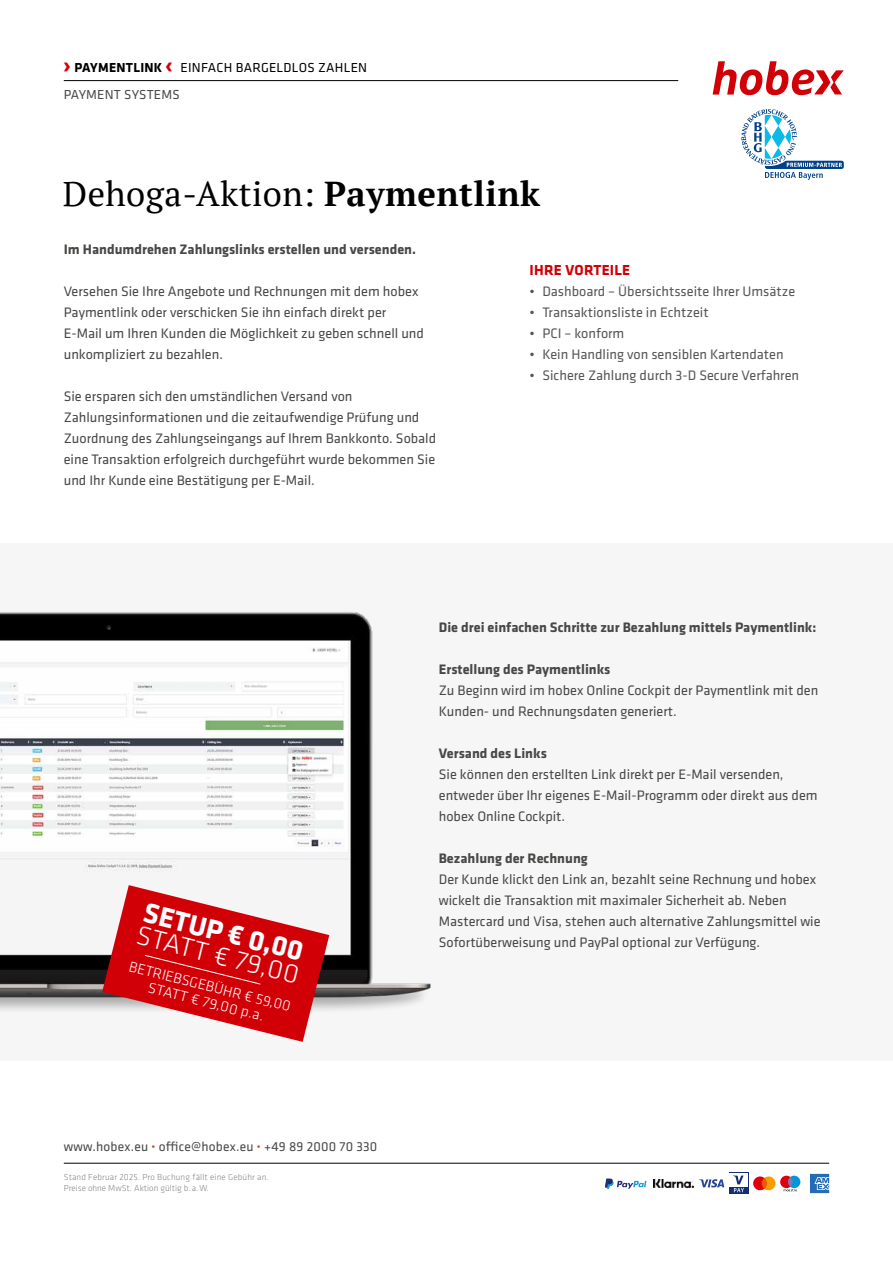
<style>
.page{position:relative;width:893px;height:1263px;background:#fff}
.page>*{position:absolute;margin:0;border:0;box-sizing:border-box;transform-origin:0 0}
.t1{font:34.5px "PT Serif";letter-spacing:.015em;color:#000}
.t2{font:700 28.8px "Klavika";color:#fff}
.t3{font:300 27.3px "Klavika";color:#fff}
.t4{font:300 15.15px/15.8px "Klavika";color:#fff;text-align:center}
.t5{font:700 15px "Klavika";letter-spacing:.015em;color:#d10007}
.t6{font:14.25px/21px "Klavika";color:#484847}
.t7{font:700 14.25px "Klavika";color:#484847}
.t8{font:14.25px "Klavika";color:#565655}
.t9{font:13.5px/26.8px "Klavika";letter-spacing:.02em;color:#000}
.t10{font:13.5px "Klavika";letter-spacing:.015em;color:#484847}
.t11{font:300 9px/10.5px "Klavika";letter-spacing:.015em;color:#868786}
.s1{font-family:"Arial";font-weight:900;font-size:19.5px;color:#d10007}
.s2{font-weight:700}
.s3{color:#484847}
.s4{font-size:10.5px;color:#d4402c}
</style>
<div class="page">
<div style="left:0;top:543px;width:893px;height:518px;background:#f6f6f6"></div>
<hr style="left:64px;top:80px;width:614px;height:1px;background:#000">
<svg style="left:605px;top:1178px;width:41px;height:11px"></svg>
<img style="left:654px;top:1179px;width:39px;height:9px">
<img style="left:0;top:612px;width:431px;height:398px">
<svg style="left:102px;top:885px;width:227px;height:157px"></svg>
<hr style="left:64px;top:1163px;width:765px;height:1px;background:#000">
<svg style="left:753px;top:1176px;width:48px;height:15px"></svg>
<svg style="left:699px;top:1179px;width:25px;height:8px"></svg>
<svg style="left:729px;top:1172px;width:20px;height:22px"></svg>
<div style="left:729px;top:1173px;width:19px;height:13px;background:#fff"></div>
<svg style="left:733px;top:1175px;width:11px;height:17px"></svg>
<svg style="left:810px;top:1174px;width:19px;height:19px"></svg>
<svg style="left:713px;top:61px;width:131px;height:34px"></svg>
<div style="left:765px;top:161px;width:79px;height:8px;background:#004188;border-radius:2px"></div>
<svg style="left:741px;top:109px;width:101px;height:71px"></svg>
<p class="t9" style="left:64px;top:54px;width:305px"><span class="s1">›</span> <span class="s2">PAYMENTLINK</span> <span class="s1">‹</span> EINFACH BARGELDLOS ZAHLEN<br><span class="s3">PAYMENT SYSTEMS</span></p>
<h1 class="t1" style="left:63px;top:172px;width:479px">Dehoga-Aktion: <span class="s2">Paymentlink</span></h1>
<p class="t7" style="left:64px;top:239px;width:354px">Im Handumdrehen Zahlungslinks erstellen und versenden.</p>
<p class="t6" style="left:64px;top:280px;width:362px">Versehen Sie Ihre Angebote und Rechnungen mit dem hobex Paymentlink oder verschicken Sie ihn einfach direkt per E-Mail um Ihren Kunden die Möglichkeit zu geben schnell und unkompliziert zu bezahlen.</p>
<p class="t6" style="left:64px;top:385px;width:374px">Sie ersparen sich den umständlichen Versand von Zahlungsinformationen und die zeitaufwendige Prüfung und Zuordnung des Zahlungseingangs auf Ihrem Bankkonto. Sobald eine Transaktion erfolgreich durchgeführt wurde bekommen Sie und Ihr Kunde eine Bestätigung per E-Mail.</p>
<p class="t5" style="left:530px;top:259px;width:102px">IHRE VORTEILE</p>
<p class="t8" style="left:530px;top:282px;width:267px">• Dashboard – Übersichtsseite Ihrer Umsätze</p>
<p class="t8" style="left:530px;top:303px;width:180px">• Transaktionsliste in Echtzeit</p>
<p class="t8" style="left:530px;top:324px;width:96px">• PCI – konform</p>
<p class="t8" style="left:530px;top:345px;width:255px">• Kein Handling von sensiblen Kartendaten</p>
<p class="t8" style="left:530px;top:366px;width:271px">• Sichere Zahlung durch 3-D Secure Verfahren</p>
<h2 class="t2" style="left:149px;top:892px;width:165px;rotate:14deg">SETUP € 0,00</h2>
<h3 class="t3" style="left:141px;top:919px;width:168px;rotate:14deg">STATT € 79,00</h3>
<p class="t4" style="left:131px;top:959px;width:167px;rotate:14deg">BETRIEBSGEBÜHR € 59,00<br>STATT € 79,00 p.a.</p>
<p class="t10" style="left:64px;top:1137px;width:315px">www.hobex.eu <span class="s4">•</span> office@hobex.eu <span class="s4">•</span> +49 89 2000 70 330</p>
<p class="t11" style="left:64px;top:1172px;width:207px">Stand Februar 2025. Pro Buchung fällt eine Gebühr an.<br>Preise ohne MwSt. Aktion gültig b. a.W.</p>
<p class="t7" style="left:439px;top:617px;width:379px">Die drei einfachen Schritte zur Bezahlung mittels Paymentlink:</p>
<p class="t7" style="left:439px;top:659px;width:173px">Erstellung des Paymentlinks</p>
<p class="t6" style="left:439px;top:679px;width:381px">Zu Beginn wird im hobex Online Cockpit der Paymentlink mit den<br>Kunden- und Rechnungsdaten generiert.</p>
<p class="t7" style="left:439px;top:743px;width:110px">Versand des Links</p>
<p class="t6" style="left:439px;top:763px;width:380px">Sie können den erstellten Link direkt per E-Mail versenden, entweder über Ihr eigenes E-Mail-Programm oder direkt aus dem hobex Online Cockpit.</p>
<p class="t7" style="left:439px;top:848px;width:150px">Bezahlung der Rechnung</p>
<p class="t6" style="left:439px;top:868px;width:383px">Der Kunde klickt den Link an, bezahlt seine Rechnung und hobex wickelt die Transaktion mit maximaler Sicherheit ab. Neben Mastercard und Visa, stehen auch alternative Zahlungsmittel wie Sofortüberweisung und PayPal optional zur Verfügung.</p>
</div>
